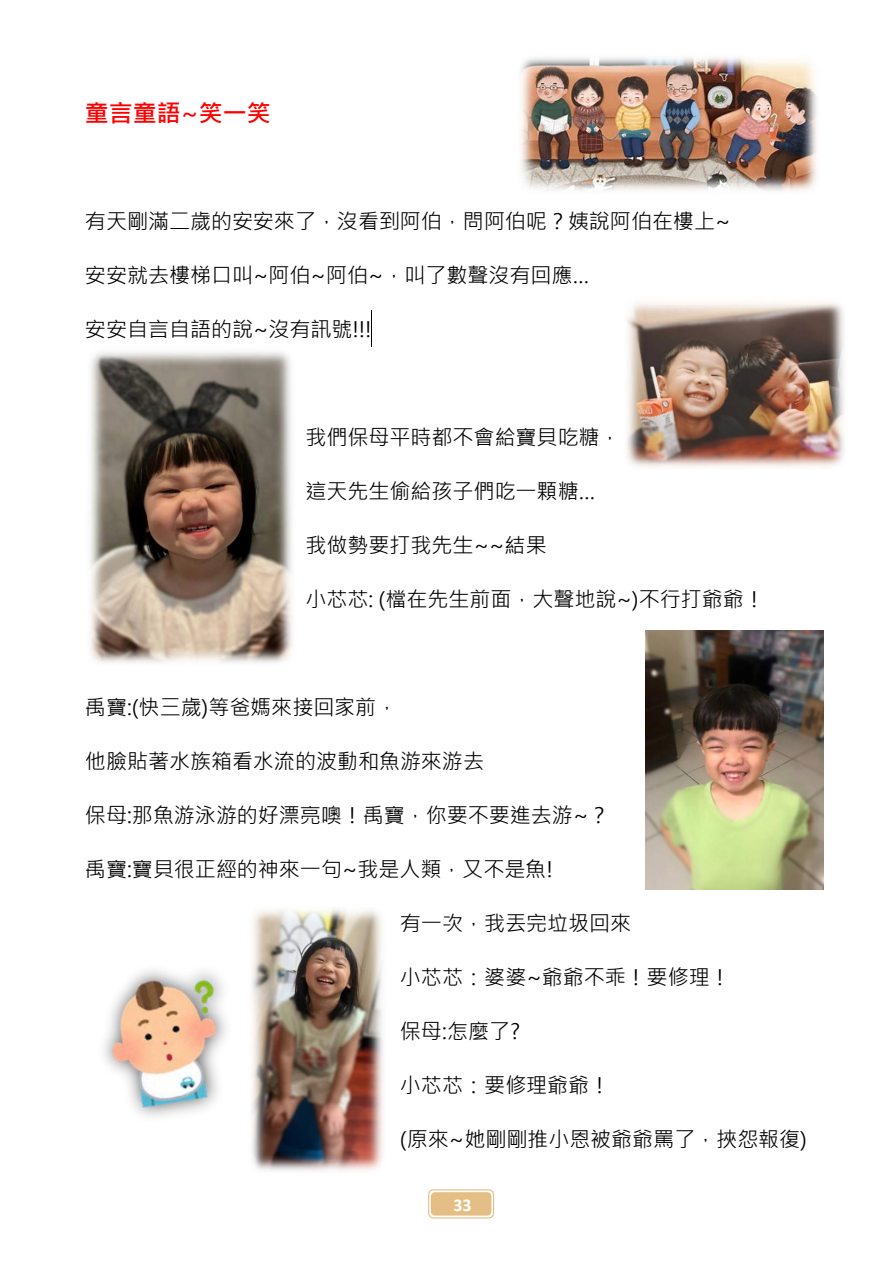
<style>
.page{position:relative;width:893px;height:1263px;background:#fff}
.page>*{position:absolute;margin:0;border:0;box-sizing:border-box;transform-origin:0 0}
.t1{font:700 24px "Microsoft Jheng Hei";color:#f00}
.t2{font:21px "Microsoft Jheng Hei";color:#000}
.t3{font:700 18px "Calibri";color:#fff}
</style>
<div class="page">
<svg style="left:429px;top:1190px;width:65px;height:28px"></svg>
<div style="left:428px;top:1189px;width:66px;height:29px;border:1px solid #e4be84;border-radius:5px"></div>
<div style="left:431px;top:1193px;width:60px;height:22px;background:#e4be84;border-radius:4px"></div>
<div style="left:431px;top:1192px;width:60px;height:23px;border:1px solid #e4be84;border-radius:4px"></div>
<img style="left:438px;top:1213px;width:49px;height:3px">
<hr style="left:372px;top:310px;width:1px;height:36px;background:#000">
<img style="left:252px;top:909px;width:131px;height:262px">
<img style="left:646px;top:630px;width:177px;height:260px">
<img style="left:90px;top:352px;width:202px;height:311px">
<img style="left:627px;top:302px;width:217px;height:165px">
<img style="left:103px;top:941px;width:158px;height:200px">
<img style="left:521px;top:58px;width:296px;height:133px">
<p class="t1" style="left:85px;top:96px;width:187px">童言童語~笑一笑</p>
<p class="t2" style="left:85px;top:206px;width:647px">有天剛滿二歲的安安來了，沒看到阿伯，問阿伯呢？姨說阿伯在樓上~</p>
<p class="t2" style="left:85px;top:260px;width:506px">安安就去樓梯口叫~阿伯~阿伯~，叫了數聲沒有回應…</p>
<p class="t2" style="left:85px;top:314px;width:288px">安安自言自語的說~沒有訊號!!!</p>
<p class="t2" style="left:305px;top:422px;width:317px">我們保母平時都不會給寶貝吃糖，</p>
<p class="t2" style="left:305px;top:476px;width:291px">這天先生偷給孩子們吃一顆糖…</p>
<p class="t2" style="left:305px;top:530px;width:243px">我做勢要打我先生~~結果</p>
<p class="t2" style="left:305px;top:584px;width:461px">小芯芯: (檔在先生前面，大聲地說~)不行打爺爺！</p>
<p class="t2" style="left:85px;top:692px;width:314px">禹寶:(快三歲)等爸媽來接回家前，</p>
<p class="t2" style="left:85px;top:746px;width:401px">他臉貼著水族箱看水流的波動和魚游來游去</p>
<p class="t2" style="left:85px;top:800px;width:526px">保母:那魚游泳游的好漂亮噢！禹寶，你要不要進去游~？</p>
<p class="t2" style="left:85px;top:854px;width:469px">禹寶:寶貝很正經的神來一句~我是人類，又不是魚!</p>
<p class="t2" style="left:400px;top:908px;width:233px">有一次，我丟完垃圾回來</p>
<p class="t2" style="left:400px;top:962px;width:332px">小芯芯：婆婆~爺爺不乖！要修理！</p>
<p class="t2" style="left:400px;top:1016px;width:122px">保母:怎麼了?</p>
<p class="t2" style="left:400px;top:1070px;width:212px">小芯芯：要修理爺爺！</p>
<p class="t2" style="left:400px;top:1124px;width:409px">(原來~她剛剛推小恩被爺爺罵了，挾怨報復)</p>
<p class="t3" style="left:453px;top:1198px;width:20px">33</p>
</div>
